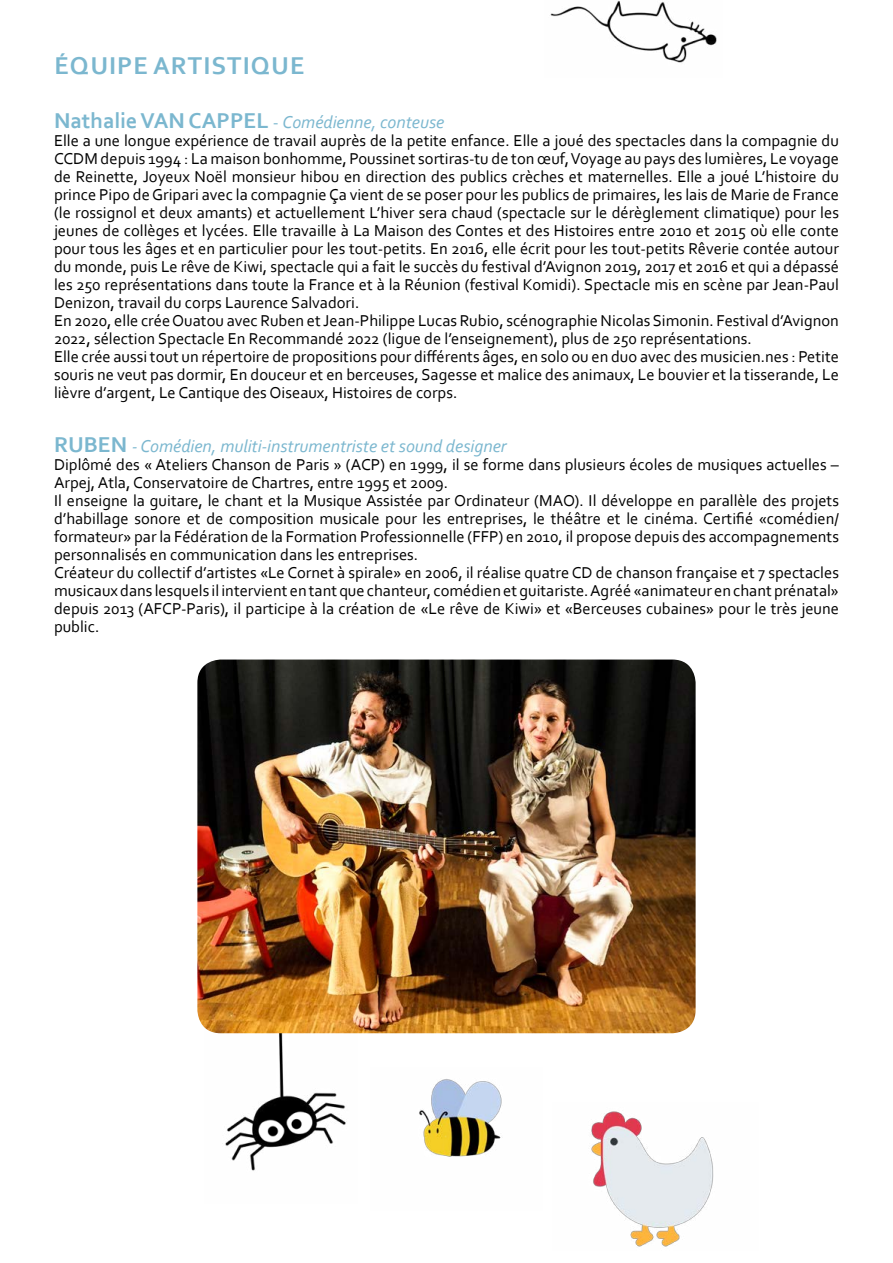
<style>
.page{position:relative;width:893px;height:1263px;background:#fff}
.page>*{position:absolute;margin:0;border:0;box-sizing:border-box;transform-origin:0 0}
.t1{font:700 25.5px "Corbel";letter-spacing:.04em;color:#7bb7cf}
.t2{font:italic 18px "Corbel";color:#7bb7cf}
.t3{font:16.5px/18px "Corbel";color:#000}
.s1{font-weight:700;font-style:normal;font-size:22.5px}
.s2{font-style:normal}
</style>
<div class="page">
<img style="left:550px;top:0;width:167px;height:63px">
<img style="left:217px;top:1033px;width:140px;height:138px">
<img style="left:197px;top:659px;width:499px;height:374px">
<img style="left:591px;top:1111px;width:123px;height:136px">
<img style="left:419px;top:1079px;width:83px;height:78px">
<h1 class="t1" style="left:54px;top:50px;width:32px">équipe</h1>
<h1 class="t1" style="left:153px;top:50px;width:153px">ARTISTIQUE</h1>
<p class="t2" style="left:54px;top:111px;width:392px"><span class="s1">Nathalie VAN CAPPEL</span> <span class="s2">-</span> Comédienne, conteuse</p>
<p class="t3" style="left:54px;top:131px;width:786px">Elle a une longue expérience de travail auprès de la petite enfance. Elle a joué des spectacles dans la compagnie du CCDM depuis 1994 : La maison bonhomme, Poussinet sortiras-tu de ton œuf, Voyage au pays des lumières, Le voyage de Reinette, Joyeux Noël monsieur hibou en direction des publics crèches et maternelles. Elle a joué L’histoire du prince Pipo de Gripari avec la compagnie Ça vient de se poser pour les publics de primaires, les lais de Marie de France (le rossignol et deux amants) et actuellement L’hiver sera chaud (spectacle sur le dérèglement climatique) pour les jeunes de collèges et lycées. Elle travaille à La Maison des Contes et des Histoires entre 2010 et 2015 où elle conte pour tous les âges et en particulier pour les tout-petits. En 2016, elle écrit pour les tout-petits Rêverie contée autour du monde, puis Le rêve de Kiwi, spectacle qui a fait le succès du festival d’Avignon 2019, 2017 et 2016 et qui a dépassé les 250 représentations dans toute la France et à la Réunion (festival Komidi). Spectacle mis en scène par Jean-Paul Denizon, travail du corps Laurence Salvadori.<br>En 2020, elle crée Ouatou avec Ruben et Jean-Philippe Lucas Rubio, scénographie Nicolas Simonin. Festival d’Avignon 2022, sélection Spectacle En Recommandé 2022 (ligue de l’enseignement), plus de 250 représentations.<br>Elle crée aussi tout un répertoire de propositions pour différents âges, en solo ou en duo avec des musicien.nes : Petite souris ne veut pas dormir, En douceur et en berceuses, Sagesse et malice des animaux, Le bouvier et la tisserande, Le lièvre d’argent, Le Cantique des Oiseaux, Histoires de corps.</p>
<p class="t2" style="left:54px;top:435px;width:454px"><span class="s1">RUBEN</span> - Comédien, muliti-instrumentriste et sound designer</p>
<p class="t3" style="left:54px;top:455px;width:786px">Diplômé des « Ateliers Chanson de Paris » (ACP) en 1999, il se forme dans plusieurs écoles de musiques actuelles – Arpej, Atla, Conservatoire de Chartres, entre 1995 et 2009.<br>Il enseigne la guitare, le chant et la Musique Assistée par Ordinateur (MAO). Il développe en parallèle des projets d’habillage sonore et de composition musicale pour les entreprises, le théâtre et le cinéma. Certifié «comédien/ formateur» par la Fédération de la Formation Professionnelle (FFP) en 2010, il propose depuis des accompagnements personnalisés en communication dans les entreprises.<br>Créateur du collectif d’artistes «Le Cornet à spirale» en 2006, il réalise quatre CD de chanson française et 7 spectacles musicaux dans lesquels il intervient en tant que chanteur, comédien et guitariste. Agréé «animateur en chant prénatal» depuis 2013 (AFCP-Paris), il participe à la création de «Le rêve de Kiwi» et «Berceuses cubaines» pour le très jeune public.</p>
</div>
